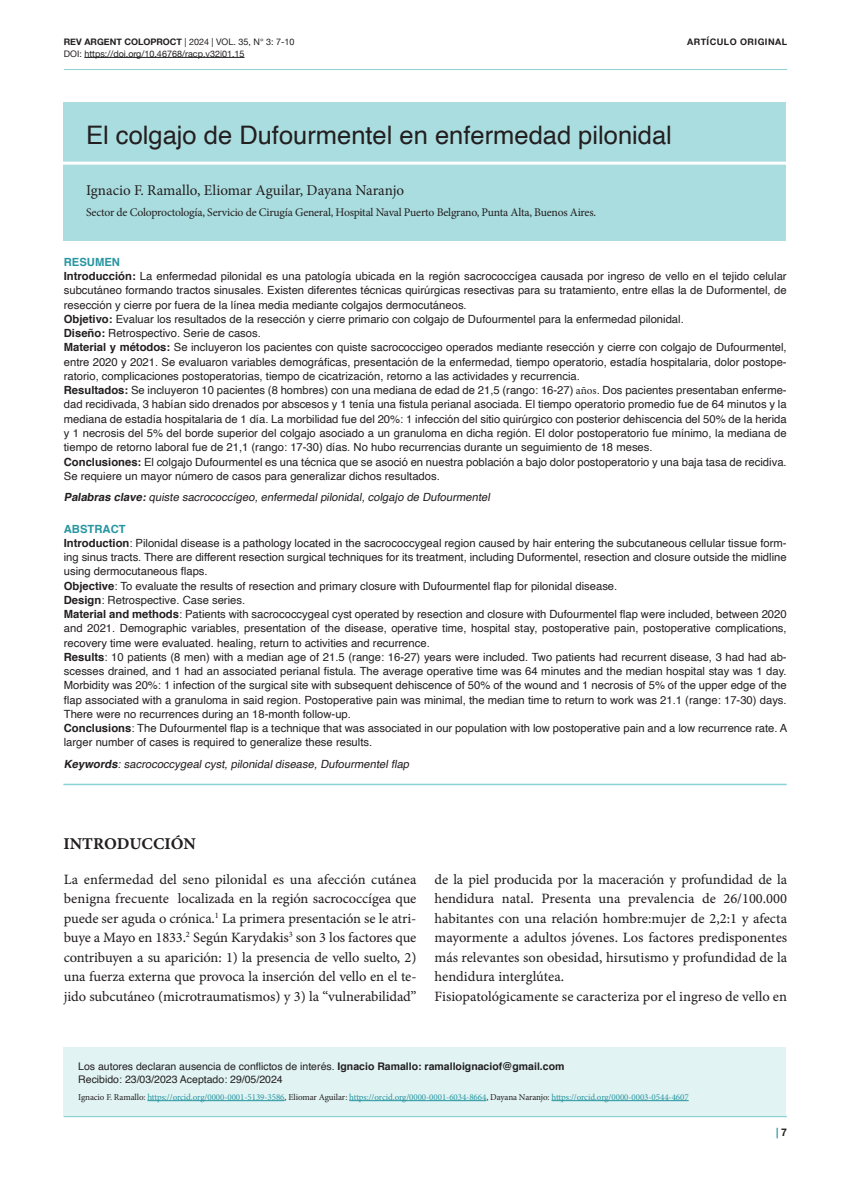
<style>
.page{position:relative;width:851px;height:1191px;background:#fff}
.page>*{position:absolute;margin:0;border:0;box-sizing:border-box;transform-origin:0 0}
.t1{font:25.5px "Helvetica";color:#231f20}
.t2{font:16.5px "Minion Pro Bold Capt";color:#231f20}
.t3{font:15px "Minion Pro";color:#231f20}
.t4{font:14.25px/19.5px "Minion Pro Capt";letter-spacing:-.005em;color:#231f20;text-align:justify}
.t5{font:11.7px "Minion Pro";letter-spacing:-.02em;color:#231f20}
.t6{font:11.25px/14.2px "Helvetica";color:#231f20}
.t7{font:italic 11.25px "Helvetica";color:#231f20}
.t8{font:10.5px/12.8px "Helvetica";color:#231f20}
.t9{font:700 10.5px "Helvetica Neue";color:#2795a0}
.t10{font:9px "Minion Pro";letter-spacing:-.01em;color:#2795a0}
.t11{font:9px "Helvetica Neue";color:#231f20}
.t12{font:700 9px "Helvetica Neue";letter-spacing:.05em;color:#231f20}
.s1{font-weight:700}
.s2{font-weight:700;color:#2795a0}
.s3{font-family:"Minion Pro"}
.s4{color:#231f20}
</style>
<div class="page">
<hr style="left:64px;top:69px;width:723px;height:1px;background:#8dd3d6">
<hr style="left:64px;top:1116px;width:723px;height:1px;background:#8dd3d6">
<hr style="left:84px;top:57px;width:160px;height:1px;background:#231f20">
<hr style="left:63px;top:783px;width:723px;height:2px;background:#8dd3d6">
<div style="left:63px;top:1047px;width:723px;height:69px;background:#e1f3f3"></div>
<hr style="left:147px;top:1100px;width:137px;height:1px;background:#2795a0">
<hr style="left:349px;top:1100px;width:137px;height:1px;background:#2795a0">
<hr style="left:551px;top:1100px;width:137px;height:1px;background:#2795a0">
<div style="left:63px;top:102px;width:722px;height:139px;background:#aadddf"></div>
<hr style="left:53px;top:162px;width:742px;height:3px;background:#fff">
<p class="t11" style="left:64px;top:35px;width:232px"><span class="s1">REV ARGENT COLOPROCT</span> | 2024 | VOL. 35, N° 3: 7-10</p>
<p class="t12" style="left:687px;top:34px;width:101px">ARTÍCULO ORIGINAL</p>
<p class="t11" style="left:64px;top:47px;width:182px">DOI: https://doi.org/10.46768/racp.v32i01.15</p>
<h1 class="t1" style="left:86px;top:115px;width:587px">El colgajo de Dufourmentel en enfermedad pilonidal</h1>
<h3 class="t3" style="left:86px;top:180px;width:319px">Ignacio F. Ramallo, Eliomar Aguilar, Dayana Naranjo</h3>
<p class="t5" style="left:86px;top:204px;width:511px">Sector de Coloproctología, Servicio de Cirugía General, Hospital Naval Puerto Belgrano, Punta Alta, Buenos Aires.</p>
<p class="t6" style="left:64px;top:255px;width:724px"><span class="s2">RESUMEN<br></span><span class="s1">Introducción:</span> La enfermedad pilonidal es una patología ubicada en la región sacrococcígea causada por ingreso de vello en el tejido celular subcutáneo formando tractos sinusales. Existen diferentes técnicas quirúrgicas resectivas para su tratamiento, entre ellas la de Duformentel, de resección y cierre por fuera de la línea media mediante colgajos dermocutáneos.<br><span class="s1">Objetivo:</span> Evaluar los resultados de la resección y cierre primario con colgajo de Dufourmentel para la enfermedad pilonidal.<br><span class="s1">Diseño:</span> Retrospectivo. Serie de casos.<br><span class="s1">Material y métodos:</span> Se incluyeron los pacientes con quiste sacrococcigeo operados mediante resección y cierre con colgajo de Dufourmentel, entre 2020 y 2021. Se evaluaron variables demográficas, presentación de la enfermedad, tiempo operatorio, estadía hospitalaria, dolor postope&shy;ratorio, complicaciones postoperatorias, tiempo de cicatrización, retorno a las actividades y recurrencia.<br><span class="s1">Resultados:</span> Se incluyeron 10 pacientes (8 hombres) con una mediana de edad de 21,5 (rango: 16-27) <span class="s3">años</span>. Dos pacientes presentaban enferme&shy;dad recidivada, 3 habían sido drenados por abscesos y 1 tenía una fistula perianal asociada. El tiempo operatorio promedio fue de 64 minutos y la mediana de estadía hospitalaria de 1 día. La morbilidad fue del 20%: 1 infección del sitio quirúrgico con posterior dehiscencia del 50% de la herida y 1 necrosis del 5% del borde superior del colgajo asociado a un granuloma en dicha región. El dolor postoperatorio fue mínimo, la mediana de tiempo de retorno laboral fue de 21,1 (rango: 17-30) días. No hubo recurrencias durante un seguimiento de 18 meses.<br><span class="s1">Conclusiones:</span> El colgajo Dufourmentel es una técnica que se asoció en nuestra población a bajo dolor postoperatorio y una baja tasa de recidiva.<br>Se requiere un mayor número de casos para generalizar dichos resultados.</p>
<p class="t7" style="left:64px;top:489px;width:430px"><span class="s1">Palabras clave:</span>quiste sacrococcígeo,enfermedalpilonidal,colgajo de Dufourmentel</p>
<p class="t6" style="left:64px;top:522px;width:725px"><span class="s2">ABSTRACT<br></span><span class="s1">Introduction</span>: Pilonidal disease is a pathology located in the sacrococcygeal region caused by hair entering the subcutaneous cellular tissue form&shy;ing sinus tracts. There are different resection surgical techniques for its treatment, including Duformentel, resection and closure outside the midline using dermocutaneous flaps.<br><span class="s1">Objective</span>: To evaluate the results of resection and primary closure with Dufourmentel flap for pilonidal disease.<br><span class="s1">Design</span>: Retrospective. Case series.<br><span class="s1">Material and methods</span>: Patients with sacrococcygeal cyst operated by resection and closure with Dufourmentel flap were included, between 2020 and 2021. Demographic variables, presentation of the disease, operative time, hospital stay, postoperative pain, postoperative complications, recovery time were evaluated. healing, return to activities and recurrence.<br><span class="s1">Results</span>: 10 patients (8 men) with a median age of 21.5 (range: 16-27) years were included. Two patients had recurrent disease, 3 had had ab&shy;scesses drained, and 1 had an associated perianal fistula. The average operative time was 64 minutes and the median hospital stay was 1 day.<br>Morbidity was 20%: 1 infection of the surgical site with subsequent dehiscence of 50% of the wound and 1 necrosis of 5% of the upper edge of the flap associated with a granuloma in said region. Postoperative pain was minimal, the median time to return to work was 21.1 (range: 17-30) days.<br>There were no recurrences during an 18-month follow-up.<br><span class="s1">Conclusions</span>: The Dufourmentel flap is a technique that was associated in our population with low postoperative pain and a low recurrence rate. A larger number of cases is required to generalize these results.</p>
<p class="t7" style="left:64px;top:755px;width:349px"><span class="s1">Keywords</span>:sacrococcygealcyst,pilonidaldisease,Dufourmentelflap</p>
<h2 class="t2" style="left:63px;top:832px;width:134px">INTRODUCCIÓN</h2>
<p class="t4" style="left:64px;top:869px;width:354px">La enfermedad del seno pilonidal es una afección cutánea benigna frecuente localizada en la región sacrococcígea que puede ser aguda o crónica.<sup>1</sup> La primera presentación se le atri&shy;buye a Mayo en 1833.<sup>2</sup> Según Karydakis<sup>3</sup> son 3 los factores que contribuyen a su aparición: 1) la presencia de vello suelto, 2) una fuerza externa que provoca la inserción del vello en el te&shy;jido subcutáneo (microtraumatismos) y 3) la “vulnerabilidad”</p>
<p class="t4" style="left:434px;top:869px;width:354px;text-align:left">de la piel producida por la maceración y profundidad de la hendidura natal. Presenta una prevalencia de 26/100.000 habitantes con una relación hombre:mujer de 2,2:1 y afecta mayormente a adultos jóvenes. Los factores predisponentes más relevantes son obesidad, hirsutismo y profundidad de la hendidura interglútea.<br>Fisiopatológicamente se caracteriza por el ingreso de vello en</p>
<p class="t8" style="left:78px;top:1060px;width:487px">Los autores declaran ausencia de conflictos de interés. <span class="s1">Ignacio Ramallo: ramalloignaciof@gmail.com<br></span>Recibido: 23/03/2023 Aceptado: 29/05/2024</p>
<p class="t10" style="left:78px;top:1090px;width:611px"><span class="s4">Ignacio F. Ramallo:</span> https://orcid.org/0000-0001-5139-3586<span class="s4">, Eliomar Aguilar:</span> https://orcid.org/0000-0001-6034-8664<span class="s4">, Dayana Naranjo:</span> https://orcid.org/0000-0003-0544-4607</p>
<p class="t9" style="left:776px;top:1124px;width:13px">| <span class="s4">7</span></p>
</div>
